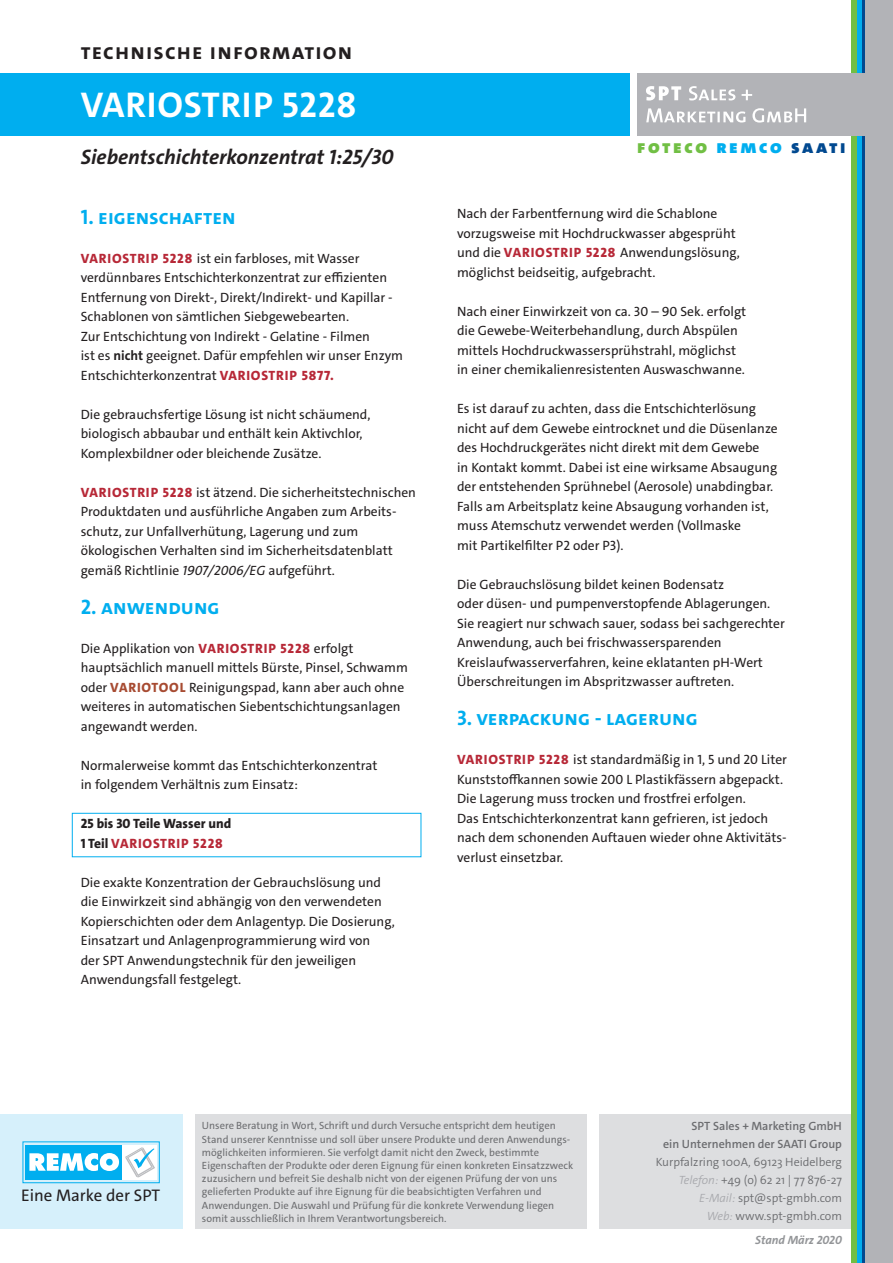
<style>
.page{position:relative;width:893px;height:1263px;background:#fff}
.page>*{position:absolute;margin:0;border:0;box-sizing:border-box;transform-origin:0 0}
.t1{font:700 36px "The Sans C4 s";letter-spacing:.02em;color:#fff}
.t2{font:700 22.5px "The Sans C4 s";letter-spacing:.05em;color:#231f20}
.t3{font:700 21px "The Sans C4 s";color:#00aeef}
.t4{font:italic 700 21px "The Sans C4 s";color:#231f20}
.t5{font:900 18.75px "The Sans C4 s";letter-spacing:.14em;color:#71bf44}
.t6{font:16.95px "The Sans C4 s";color:#231f20}
.t7{font:13.5px/19.5px "The Sans C4 s";color:#231f20}
.t8{font:800 13.5px/19.5px "The Sans C4 s";color:#231f20}
.t9{font:300 12px/18px "The Sans C4 s";color:#6c6d70;text-align:right}
.t10{font:600 12px/18px "The Sans C4 s";color:#6c6d70;text-align:right}
.t11{font:italic 700 12px "The Sans C4 s";color:#939598}
.t12{font:10.5px/13.2px "The Sans C4 s";color:#6c6d70}
.s1{font-weight:800;color:#b72837}
.s2{font-weight:700}
.s3{font-style:italic}
.s4{font-weight:800;color:#a74b32}
.s5{color:#b72837}
.s6{color:#00aeef}
.s7{color:#014990}
.s8{font-style:italic;color:#a8a9ad}
</style>
<div class="page">
<div style="left:195px;top:1114px;width:392px;height:115px;background:#dddee0"></div>
<div style="left:600px;top:1114px;width:259px;height:115px;background:#dddee0"></div>
<div style="left:0;top:73px;width:629px;height:63px;background:#00aeef"></div>
<div style="left:865px;top:0;width:28px;height:1263px;background:#b2b3b7"></div>
<svg style="left:861px;top:0;width:4px;height:1263px;background:#0062a7"></svg>
<div style="left:856px;top:0;width:5px;height:1263px;background:#00aeef"></div>
<div style="left:851px;top:0;width:5px;height:1263px;background:#71bf44"></div>
<div style="left:637px;top:73px;width:231px;height:63px;background:#b2b3b7"></div>
<svg style="left:646px;top:108px;width:160px;height:15px"></svg>
<svg style="left:646px;top:86px;width:106px;height:15px"></svg>
<div style="left:0;top:1114px;width:183px;height:115px;background:#d6f0fb"></div>
<div style="left:26px;top:1145px;width:96px;height:34px;background:#00aeef"></div>
<div style="left:23px;top:1142px;width:136px;height:41px;border:1px solid #00aeef"></div>
<div style="left:122px;top:1145px;width:34px;height:34px;background:#fff"></div>
<svg style="left:125px;top:1147px;width:30px;height:30px"></svg>
<svg style="left:29px;top:1153px;width:90px;height:18px"></svg>
<div style="left:72px;top:813px;width:349px;height:44px;border:1px solid #00aeef"></div>
<h2 class="t2" style="left:81px;top:37px;width:273px">technische information</h2>
<h1 class="t1" style="left:81px;top:82px;width:277px">VARIOSTRIP 5228</h1>
<h3 class="t4" style="left:81px;top:144px;width:314px">Siebentschichterkonzentrat 1:25/30</h3>
<h3 class="t3" style="left:81px;top:203px;width:156px">1. eigenschaften</h3>
<p class="t7" style="left:81px;top:249px;width:324px"><span class="s1">VARIOSTRIP 5228</span> ist ein farbloses, mit Wasser verdünnbares Entschichterkonzentrat zur effizienten Entfernung von Direkt-, Direkt/Indirekt- und Kapillar - Schablonen von sämtlichen Siebgewebearten.<br>Zur Entschichtung von Indirekt - Gelatine - Filmen<br>ist es <span class="s2">nicht</span> geeignet. Dafür empfehlen wir unser Enzym Entschichterkonzentrat <span class="s1">VARIOSTRIP 5877.</span></p>
<p class="t7" style="left:81px;top:405px;width:291px">Die gebrauchsfertige Lösung ist nicht schäumend, biologisch abbaubar und enthält kein Aktivchlor,<br>Komplexbildner oder bleichende Zusätze.</p>
<p class="t7" style="left:81px;top:483px;width:337px"><span class="s1">VARIOSTRIP 5228</span> ist ätzend. Die sicherheitstechnischen Produktdaten und ausführliche Angaben zum Arbeits&shy;schutz, zur Unfallverhütung, Lagerung und zum ökologischen Verhalten sind im Sicherheitsdatenblatt gemäß Richtlinie <span class="s3">1907/2006/EG</span> aufgeführt.</p>
<h3 class="t3" style="left:81px;top:593px;width:140px">2. anwendung</h3>
<p class="t7" style="left:81px;top:639px;width:329px">Die Applikation von <span class="s1">VARIOSTRIP 5228</span> erfolgt hauptsächlich manuell mittels Bürste, Pinsel, Schwamm oder <span class="s4">VARIOTOOL</span> Reinigungspad, kann aber auch ohne weiteres in automatischen Siebentschichtungsanlagen angewandt werden.</p>
<p class="t7" style="left:81px;top:756px;width:298px">Normalerweise kommt das Entschichterkonzentrat in folgendem Verhältnis zum Einsatz:</p>
<p class="t8" style="left:81px;top:814px;width:152px">25 bis 30 Teile Wasser und<br>1 Teil <span class="s5">VARIOSTRIP 5228</span></p>
<p class="t7" style="left:81px;top:873px;width:315px">Die exakte Konzentration der Gebrauchslösung und die Einwirkzeit sind abhängig von den verwendeten Kopierschichten oder dem Anlagentyp. Die Dosierung, Einsatzart und Anlagenprogrammierung wird von<br>der SPT Anwendungstechnik für den jeweiligen Anwendungsfall festgelegt.</p>
<h3 class="t5" style="left:637px;top:135px;width:210px">foteco <span class="s6">remco</span> <span class="s7">saati</span></h3>
<p class="t7" style="left:457px;top:204px;width:284px">Nach der Farbentfernung wird die Schablone vorzugsweise mit Hochdruckwasser abgesprüht und die <span class="s1">VARIOSTRIP 5228</span> Anwendungslösung, möglichst beidseitig, aufgebracht.</p>
<p class="t7" style="left:457px;top:302px;width:291px">Nach einer Einwirkzeit von ca. 30 – 90 Sek. erfolgt die Gewebe-Weiterbehandlung, durch Abspülen mittels Hochdruckwassersprühstrahl, möglichst in einer chemikalienresistenten Auswaschwanne.</p>
<p class="t7" style="left:457px;top:399px;width:322px">Es ist darauf zu achten, dass die Entschichterlösung nicht auf dem Gewebe eintrocknet und die Düsenlanze des Hochdruckgerätes nicht direkt mit dem Gewebe<br>in Kontakt kommt. Dabei ist eine wirksame Absaugung der entstehenden Sprühnebel (Aerosole) unabdingbar.<br>Falls am Arbeitsplatz keine Absaugung vorhanden ist, muss Atemschutz verwendet werden (Vollmaske<br>mit Partikelfilter P2 oder P3).</p>
<p class="t7" style="left:457px;top:574px;width:329px">Die Gebrauchslösung bildet keinen Bodensatz<br>oder düsen- und pumpenverstopfende Ablagerungen.<br>Sie reagiert nur schwach sauer, sodass bei sachgerechter Anwendung, auch bei frischwassersparenden Kreislaufwasserverfahren, keine eklatanten pH-Wert Überschreitungen im Abspritzwasser auftreten.</p>
<h3 class="t3" style="left:457px;top:705px;width:242px">3. verpackung - lagerung</h3>
<p class="t7" style="left:457px;top:750px;width:331px"><span class="s1">VARIOSTRIP 5228</span> ist standardmäßig in 1, 5 und 20 Liter Kunststoffkannen sowie 200 L Plastikfässern abgepackt.<br>Die Lagerung muss trocken und frostfrei erfolgen.<br>Das Entschichterkonzentrat kann gefrieren, ist jedoch nach dem schonenden Auftauen wieder ohne Aktivitäts&shy;verlust einsetzbar.</p>
<p class="t6" style="left:21px;top:1184px;width:141px">Eine Marke der SPT</p>
<p class="t12" style="left:202px;top:1119px;width:373px">Unsere Beratung in Wort, Schrift und durch Versuche entspricht dem heutigen Stand unserer Kenntnisse und soll über unsere Produkte und deren Anwendungs&shy;möglichkeiten informieren. Sie verfolgt damit nicht den Zweck, bestimmte Eigenschaften der Produkte oder deren Eignung für einen konkreten Einsatzzweck zuzusichern und befreit Sie deshalb nicht von der eigenen Prüfung der von uns gelieferten Produkte auf ihre Eignung für die beabsichtigten Verfahren und Anwendungen. Die Auswahl und Prüfung für die konkrete Verwendung liegen somit ausschließlich in Ihrem Verantwortungsbereich.</p>
<p class="t10" style="left:663px;top:1117px;width:180px">SPT Sales + Marketing GmbH<br>ein Unternehmen der SAATI Group</p>
<p class="t9" style="left:656px;top:1153px;width:188px">Kurpfalzring 100A, 69123 Heidelberg<br><span class="s8">Telefon:</span> +49 (o) 62 21 | 77 876-27<br><span class="s8">E-Mail:</span> spt@spt-gmbh.com<br><span class="s8">Web:</span> www.spt-gmbh.com</p>
<p class="t11" style="left:755px;top:1232px;width:88px">Stand März 2020</p>
</div>
